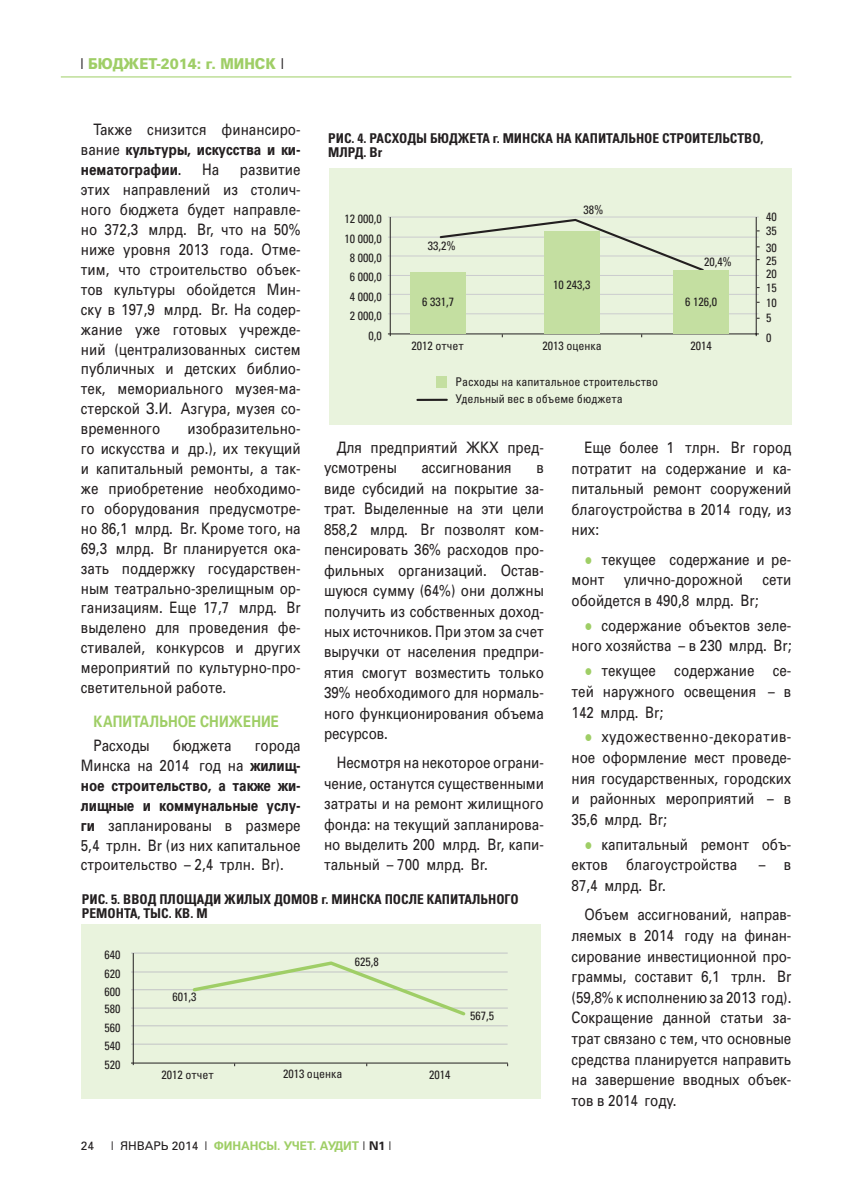
<style>
.page{position:relative;width:851px;height:1191px;background:#fff}
.page>*{position:absolute;margin:0;border:0;box-sizing:border-box;transform-origin:0 0}
.Обычный{font:15.75px/20px "Partner";color:#231f20;text-align:justify;scale:.85 1}
.Обычный-2{font:700 15.75px/20px "Partner";letter-spacing:.005em;color:#231f20;text-align:justify;scale:.85 1}
.Podzag_1{font:700 15.75px "Partner";letter-spacing:.005em;color:#9fce66;scale:.85 1}
.t1{font:800 15px "Partner";color:#9fce66;scale:.9 1}
.заголовок-магистраль{font:700 13.5px/13.5px "Partner Condensed";color:#231f20}
.t2{font:12px/18.3px "Partner Condensed";color:#231f20}
.t3{font:700 12px "Partner";color:#9fce66}
.t4{font:12px "Partner";color:#231f20}
.s1{font-weight:400;color:#231f20}
.s2{font-weight:400}
.s3{font-family:"Garamond";color:#9fce66}
.s4{font-weight:700}
.s5{color:#231f20}
</style>
<div class="page">
<hr style="left:61px;top:77px;width:730px;height:1px;background:#9fce66">
<div style="left:81px;top:924px;width:459px;height:175px;background:#e9f3dd"></div>
<hr style="left:131px;top:952px;width:376px;height:1px;background:#c2c3c6">
<hr style="left:131px;top:971px;width:376px;height:1px;background:#c2c3c6">
<hr style="left:131px;top:989px;width:376px;height:1px;background:#c2c3c6">
<hr style="left:131px;top:1007px;width:377px;height:1px;background:#c2c3c6">
<hr style="left:131px;top:1025px;width:376px;height:1px;background:#c2c3c6">
<hr style="left:131px;top:1043px;width:376px;height:1px;background:#c2c3c6">
<hr style="left:133px;top:953px;width:1px;height:112px;background:#231f20">
<svg style="left:190px;top:961px;width:278px;height:55px"></svg>
<hr style="left:131px;top:1062px;width:377px;height:1px;background:#231f20">
<div style="left:329px;top:168px;width:462px;height:257px;background:#e9f3dd"></div>
<hr style="left:388px;top:217px;width:370px;height:1px;background:#cbccce">
<hr style="left:388px;top:237px;width:370px;height:1px;background:#cbccce">
<hr style="left:388px;top:256px;width:370px;height:1px;background:#cbccce">
<hr style="left:388px;top:275px;width:370px;height:1px;background:#cbccce">
<hr style="left:388px;top:294px;width:370px;height:1px;background:#cbccce">
<hr style="left:388px;top:313px;width:370px;height:1px;background:#cbccce">
<hr style="left:390px;top:217px;width:1px;height:119px;background:#231f20">
<svg style="left:438px;top:218px;width:267px;height:55px"></svg>
<hr style="left:388px;top:333px;width:370px;height:1px;background:#231f20">
<hr style="left:755px;top:217px;width:1px;height:119px;background:#231f20">
<div style="left:409px;top:271px;width:56px;height:62px;background:#c4dfa1"></div>
<div style="left:543px;top:231px;width:56px;height:102px;background:#c4dfa1"></div>
<div style="left:673px;top:270px;width:55px;height:63px;background:#c4dfa1"></div>
<div style="left:437px;top:376px;width:10px;height:11px;background:#c4dfa1"></div>
<hr style="left:417px;top:399px;width:29px;height:2px;background:#231f20">
<p class="t1" style="left:80px;top:55px;width:228px"><span class="s1">|</span> БЮДЖЕТ-2014: г. МИНСК <span class="s1">|</span></p>
<p class="Обычный-2" style="left:81px;top:120px;width:260px;text-indent:13px"><span class="s2">Также снизится финансиро&shy;вание</span> культуры, искусства и ки&shy;нематографии<span class="s2">.</span></p>
<p class="заголовок-магистраль" style="left:328px;top:133px;width:437px">РИС. 4. РАСХОДЫ БЮДЖЕТА г. МИНСКА НА КАПИТАЛЬНОЕ СТРОИТЕЛЬСТВО,<br>МЛРД. Br</p>
<p class="Обычный" style="left:202px;top:160px;width:22px">На</p>
<p class="Обычный" style="left:81px;top:160px;width:260px;text-indent:159px">развитие этих направлений из столич&shy;ного бюджета будет направле&shy;но 372,3 млрд. Br, что на 50% ниже уровня 2013 года. Отме&shy;тим, что строительство объек&shy;тов культуры обойдется Мин&shy;ску в 197,9 млрд. Br. На содер&shy;жание уже готовых учрежде&shy;ний (централизованных систем публичных и детских библио&shy;тек, мемориального музея-ма&shy;стерской З.И. Азгура, музея со&shy;временного</p>
<p class="t2" style="left:583px;top:201px;width:21px">38%</p>
<p class="t2" style="left:766px;top:208px;width:12px">40</p>
<p class="t2" style="left:344px;top:210px;width:39px;line-height:20.1px">12 000,0<br>10 000,0</p>
<p class="t2" style="left:350px;top:249px;width:33px;line-height:19.5px;text-align:right">8 000,0<br>6 000,0<br>4 000,0<br>2 000,0<br>0,0</p>
<p class="t2" style="left:766px;top:222px;width:12px">35</p>
<p class="t2" style="left:428px;top:237px;width:29px">33,2%</p>
<p class="t2" style="left:766px;top:242px;width:12px;line-height:13.4px;text-align:justify">30<br>25<br>20<br>15</p>
<p class="t2" style="left:766px;top:296px;width:12px;line-height:15px">10<br>5</p>
<p class="t2" style="left:766px;top:329px;width:7px">0</p>
<p class="t2" style="left:704px;top:254px;width:29px">20,4%</p>
<p class="t2" style="left:553px;top:276px;width:39px">10 243,3</p>
<p class="t2" style="left:422px;top:294px;width:33px">6 331,7</p>
<p class="t2" style="left:685px;top:294px;width:33px">6 126,0</p>
<p class="t2" style="left:411px;top:338px;width:54px">2012 отчет</p>
<p class="t2" style="left:542px;top:337px;width:61px">2013 оценка</p>
<p class="t2" style="left:690px;top:338px;width:23px">2014</p>
<p class="t2" style="left:455px;top:374px;width:204px;line-height:17.4px">Расходы на капитальное строительство<br>Удельный вес в объеме бюджета</p>
<p class="Обычный" style="left:324px;top:437px;width:260px;line-height:20.4px;text-indent:13px">Для предприятий ЖКХ пред&shy;усмотрены</p>
<p class="Обычный" style="left:81px;top:419px;width:260px;text-indent:107px">изобразительно&shy;го искусства и др.), их текущий и капитальный ремонты, а так&shy;же приобретение необходимо&shy;го оборудования предусмотре&shy;но 86,1 млрд. Br. Кроме того, на 69,3 млрд. Br планируется ока&shy;зать поддержку государствен&shy;ным театрально-зрелищным ор&shy;ганизациям. Еще 17,7 млрд. Br выделено для проведения фе&shy;стивалей, конкурсов и других мероприятий по культурно-про&shy;светительной работе.</p>
<p class="Podzag_1" style="left:94px;top:712px;width:220px">КАПИТАЛЬНОЕ СНИЖЕНИЕ</p>
<p class="Обычный" style="left:94px;top:735px;width:68px">Расходы</p>
<p class="Обычный" style="left:173px;top:735px;width:71px">бюджета</p>
<p class="Обычный" style="left:571px;top:437px;width:260px;line-height:20.5px;text-indent:13px">Еще более 1 тлрн. Br город потратит на содержание и ка&shy;питальный ремонт сооружений благоустройства в 2014 году, из них:</p>
<p class="Обычный" style="left:571px;top:549px;width:260px;line-height:20.5px;text-indent:13px"><span class="s3">●</span> текущее содержание и ре&shy;монт улично-дорожной сети обойдется в 490,8 млрд. Br;</p>
<p class="Обычный" style="left:571px;top:615px;width:260px;line-height:20.5px;text-align:right"><span class="s3">●</span> содержание объектов зеле&shy;ного хозяйства – в 230 млрд. Br;</p>
<p class="Обычный" style="left:571px;top:660px;width:260px;line-height:20.5px;text-indent:13px"><span class="s3">●</span> текущее содержание се&shy;тей наружного освещения – в 142 млрд. Br;</p>
<p class="Обычный" style="left:571px;top:726px;width:260px;line-height:20.5px;text-indent:13px"><span class="s3">●</span> художественно-декоратив&shy;ное оформление мест проведе&shy;ния государственных, городских и районных мероприятий – в 35,6 млрд. Br;</p>
<p class="Обычный" style="left:571px;top:834px;width:260px;line-height:20.5px;text-indent:13px"><span class="s3">●</span> капитальный ремонт объ&shy;ектов благоустройства</p>
<p class="Обычный" style="left:421px;top:458px;width:107px">ассигнования</p>
<p class="Обычный" style="left:324px;top:458px;width:260px;line-height:20.4px;text-indent:212px">в виде субсидий на покрытие за&shy;трат. Выделенные на эти цели 858,2 млрд. Br позволят ком&shy;пенсировать 36% расходов про&shy;фильных организаций. Остав&shy;шуюся сумму (64%) они должны получить из собственных доход&shy;ных источников. При этом за счет выручки от населения предпри&shy;ятия смогут возместить только 39% необходимого для нормаль&shy;ного функционирования объема ресурсов.</p>
<p class="Обычный" style="left:324px;top:752px;width:260px;line-height:20.4px;text-indent:13px">Несмотря на некоторое ограни&shy;чение, останутся существенными затраты и на ремонт жилищного фонда: на текущий запланирова&shy;но выделить 200 млрд. Br, капи&shy;тальный – 700 млрд. Br.</p>
<p class="Обычный" style="left:81px;top:735px;width:260px;text-indent:174px">города Минска на 2014 год на <span class="s4">жилищ&shy;ное строительство, а также жи&shy;лищные и коммунальные услу&shy;ги</span> запланированы в размере 5,4 трлн. Br (из них капитальное строительство – 2,4 трлн. Br).</p>
<p class="заголовок-магистраль" style="left:82px;top:893px;width:438px">РИС. 5. ВВОД ПЛОЩАДИ ЖИЛЫХ ДОМОВ г. МИНСКА ПОСЛЕ КАПИТАЛЬНОГО<br>РЕМОНТА, ТЫС. КВ. М</p>
<p class="Обычный" style="left:758px;top:855px;width:40px">– в</p>
<p class="Обычный" style="left:571px;top:875px;width:112px">87,4 млрд. Br.</p>
<p class="Обычный" style="left:571px;top:904px;width:260px;line-height:20.5px;text-indent:13px">Объем ассигнований, направ&shy;ляемых в 2014 году на финан&shy;сирование инвестиционной про&shy;граммы, составит 6,1 трлн. Br (59,8% к исполнению за 2013 год).<br>Сокращение данной статьи за&shy;трат связано с тем, что основные средства планируется направить на завершение вводных объек&shy;тов в 2014 году.</p>
<p class="t2" style="left:104px;top:946px;width:17px;line-height:18.9px">640<br>620</p>
<p class="t2" style="left:104px;top:983px;width:17px;text-align:justify">600<br>580<br>560<br>540<br>520</p>
<p class="t2" style="left:355px;top:953px;width:25px">625,8</p>
<p class="t2" style="left:172px;top:988px;width:25px">601,3</p>
<p class="t2" style="left:470px;top:1007px;width:25px">567,5</p>
<p class="t2" style="left:161px;top:1066px;width:54px">2012 отчет</p>
<p class="t2" style="left:283px;top:1065px;width:61px">2013 оценка</p>
<p class="t2" style="left:429px;top:1066px;width:23px">2014</p>
<p class="t4" style="left:81px;top:1138px;width:15px">24</p>
<p class="t3" style="left:111px;top:1138px;width:282px"><span class="s1">| ЯНВАРЬ 2014 |</span> ФИНАНСЫ. УЧЕТ. АУДИТ <span class="s1">|</span> <span class="s5">N1</span> <span class="s1">|</span></p>
</div>
